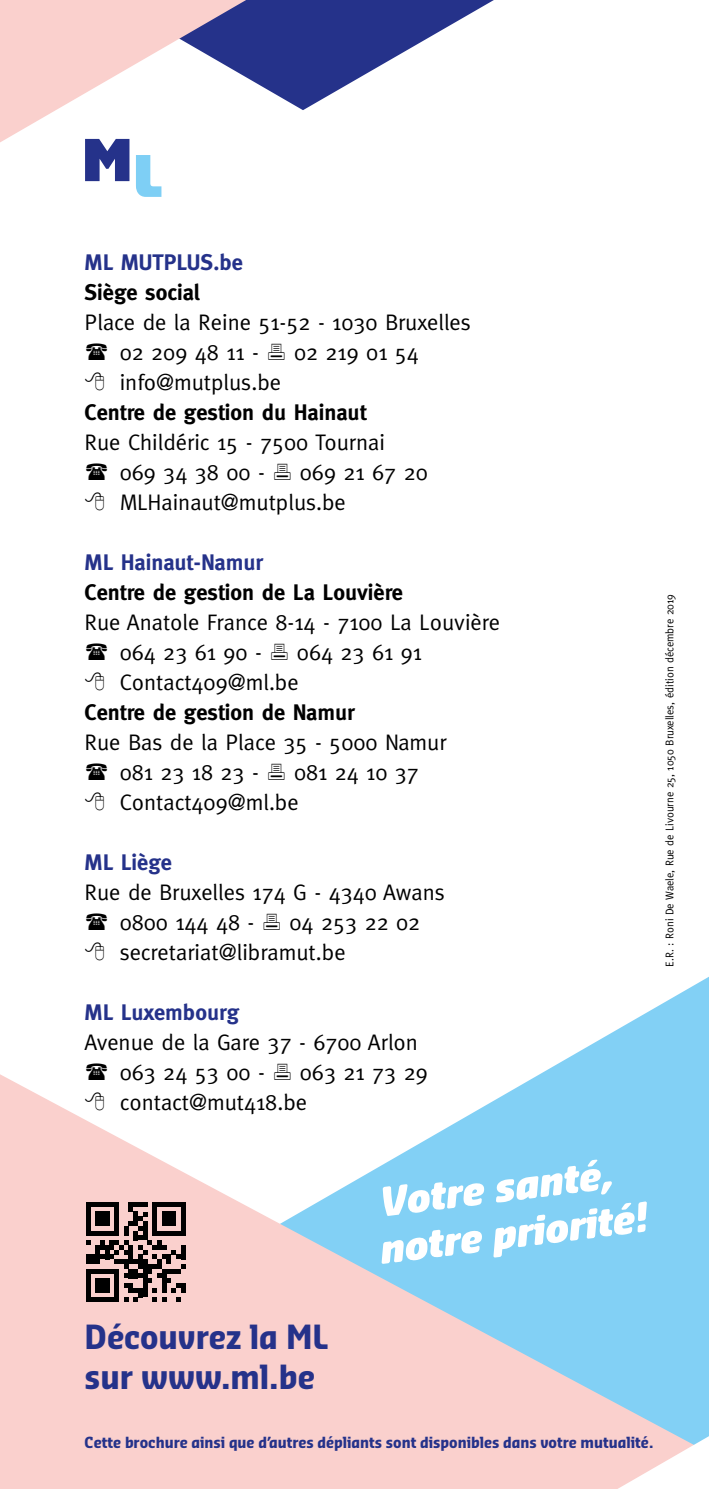
<style>
.page{position:relative;width:709px;height:1489px;background:#fff}
.page>*{position:absolute;margin:0;border:0;box-sizing:border-box;transform-origin:0 0}
.t1{font:700 32.5px/40px "Sansa Con Pro";color:#25328a}
.t2{font:22.5px/30px "Meta";color:#000}
.t3{font:700 22.5px "Meta";color:#000}
.t4{font:700 22.5px "Meta";color:#25328a}
.t5{font:700 15px "Sansa Con Pro";color:#25328a}
.t6{font:11.25px "Meta";color:#000;scale:.95 1}
</style>
<div class="page">
<svg style="left:540px;top:977px;width:169px;height:97px"></svg>
<svg style="left:0;top:0;width:494px;height:197px"></svg>
<svg style="left:0;top:1074px;width:709px;height:414px;fill:#fad0cd"></svg>
<svg style="left:86px;top:1202px;width:99px;height:99px;background:#776362"></svg>
<hr style="left:181px;top:1282px;width:4px;height:10px;background:#000">
<svg style="left:617px;top:1435px;width:92px;height:53px"></svg>
<svg style="left:87px;top:1074px;width:20px;height:6px"></svg>
<svg style="left:274px;top:1074px;width:16px;height:6px"></svg>
<svg style="left:85px;top:1092px;width:19px;height:18px"></svg>
<p class="t4" style="left:85px;top:249px;width:160px">ML MUTPLUS.be</p>
<p class="t3" style="left:85px;top:279px;width:117px">Siège social</p>
<p class="t2" style="left:120px;top:307px;width:353px;text-indent:-35px">Place de la Reine 51-52 - 1030 Bruxelles<br>02 209 48 11 -</p>
<p class="t2" style="left:294px;top:337px;width:126px">02 219 01 54</p>
<p class="t2" style="left:120px;top:367px;width:163px">info@mutplus.be</p>
<p class="t3" style="left:85px;top:399px;width:283px">Centre de gestion du Hainaut</p>
<p class="t2" style="left:120px;top:427px;width:267px;text-indent:-35px">Rue Childéric 15 - 7500 Tournai<br>069 34 38 00 -</p>
<p class="t2" style="left:120px;top:457px;width:310px;text-indent:180px">069 21 67 20<br>MLHainaut@mutplus.be</p>
<p class="t4" style="left:85px;top:549px;width:180px">ML Hainaut-Namur</p>
<p class="t3" style="left:85px;top:579px;width:320px">Centre de gestion de La Louvière</p>
<p class="t2" style="left:120px;top:607px;width:382px;text-indent:-35px">Rue Anatole France 8-14 - 7100 La Louvière<br>064 23 61 90 -</p>
<p class="t2" style="left:120px;top:637px;width:304px;text-indent:177px">064 23 61 91<br>Contact409@ml.be</p>
<p class="t3" style="left:85px;top:699px;width:272px">Centre de gestion de Namur</p>
<p class="t2" style="left:120px;top:727px;width:328px;text-indent:-35px">Rue Bas de la Place 35 - 5000 Namur<br>081 23 18 23 -</p>
<p class="t2" style="left:120px;top:757px;width:301px;text-indent:174px">081 24 10 37<br>Contact409@ml.be</p>
<p class="t4" style="left:85px;top:849px;width:89px">ML Liège</p>
<p class="t2" style="left:120px;top:877px;width:326px;text-indent:-35px">Rue de Bruxelles 174 G - 4340 Awans<br>0800 144 48 -</p>
<p class="t2" style="left:120px;top:907px;width:302px;text-indent:170px">04 253 22 02 secretariat@libramut.be</p>
<p class="t4" style="left:85px;top:999px;width:156px">ML Luxembourg</p>
<p class="t2" style="left:120px;top:1027px;width:300px;text-indent:-35px">Avenue de la Gare 37 - 6700 Arlon<br>063 24 53 00 -</p>
<p class="t2" style="left:120px;top:1057px;width:310px;text-indent:180px">063 21 73 29 contact@mut418.be</p>
<p class="t6" style="left:663px;top:966px;width:394px;rotate:-90deg">E.R. : Roni De Waele, Rue de Livourne 25, 1050 Bruxelles, édition décembre 2019</p>
<h1 class="t1" style="left:85px;top:1316px;width:245px">Découvrez la ML sur www.ml.be</h1>
<p class="t5" style="left:85px;top:1432px;width:570px">Cette brochure ainsi que d’autres dépliants sont disponibles dans votre mutualité.</p>
</div>
